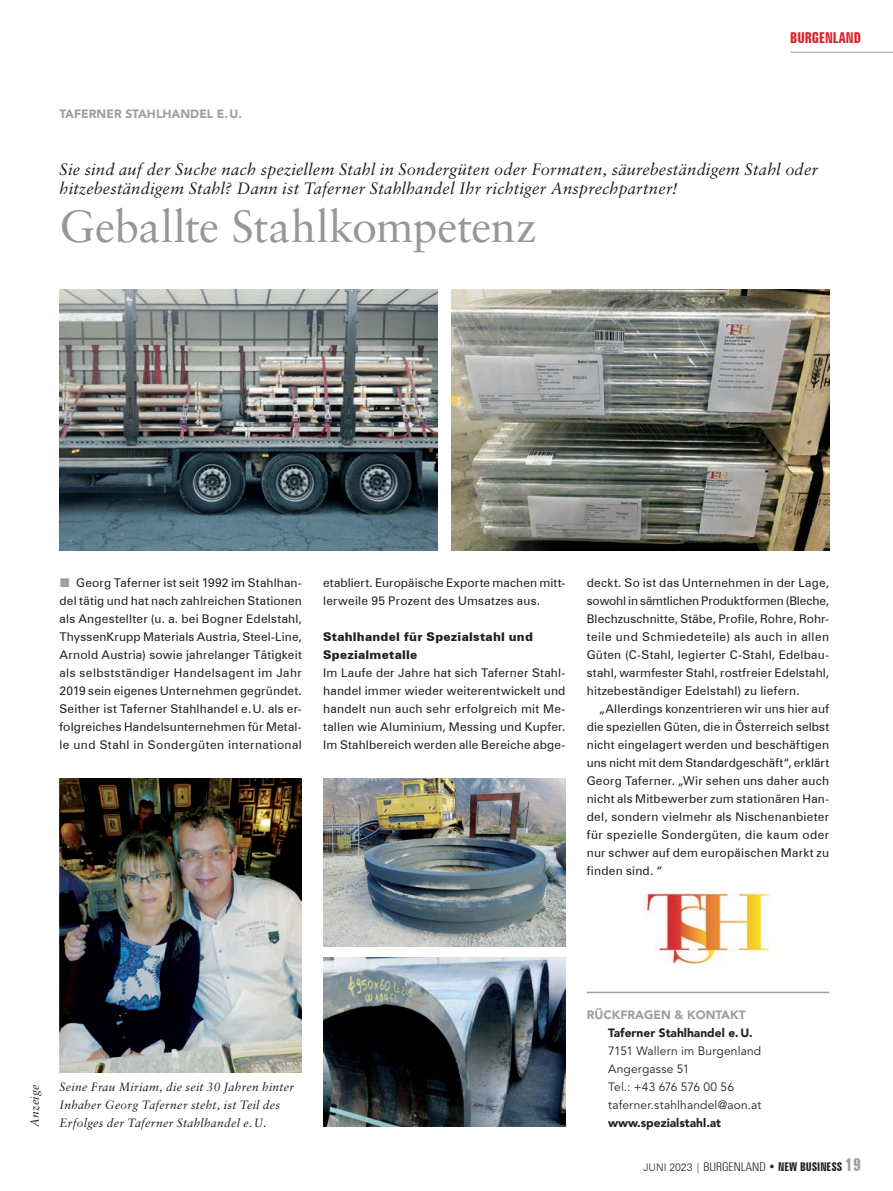
<style>
.page{position:relative;width:893px;height:1191px;background:#fff}
.page>*{position:absolute;margin:0;border:0;box-sizing:border-box;transform-origin:0 0}
.t1{font:45px "Sabon LT Std";letter-spacing:-.01em;color:#95979a}
.t2{font:italic 16.5px/19.5px "Sabon LT Std";letter-spacing:.01em;color:#231f20}
.t3{font:700 extra-condensed 15px "Zurich BT";color:#da2128}
.t4{font:12px/18px "Zurich BT";letter-spacing:.015em;color:#231f20;text-align:justify}
.t5{font:italic 12px/18px "Sabon LT Std";letter-spacing:.025em;color:#231f20}
.t6{font:12px/18px "Avenir LT Std";letter-spacing:.015em;color:#231f20}
.t7{font:900 12px/18px "Zurich BT";letter-spacing:.015em;color:#231f20}
.t8{font:900 12px "Avenir LT Std";color:#231f20}
.t9{font:900 12px "Avenir LT Std";color:#9d9fa2}
.t10{font:700 extra-condensed 12px "Zurich BT";color:#231f20}
.s1{font-weight:300;font-stretch:normal;font-size:10.5px}
.s2{font-weight:300;font-stretch:condensed}
.s3{font-size:18px;color:#9d9fa2}
</style>
<div class="page">
<hr style="left:790px;top:52px;width:103px;height:1px;background:#9d9fa2">
<img style="left:60px;top:290px;width:377px;height:260px">
<img style="left:60px;top:778px;width:242px;height:294px">
<img style="left:323px;top:778px;width:243px;height:168px">
<img style="left:323px;top:958px;width:243px;height:168px">
<img style="left:452px;top:290px;width:377px;height:260px">
<hr style="left:587px;top:991px;width:242px;height:2px;background:#9d9fa2">
<img style="left:643px;top:893px;width:127px;height:71px">
<p class="t9" style="left:60px;top:107px;width:184px">TAFERNER STAHLHANDEL E. U.</p>
<p class="t3" style="left:790px;top:29px;width:72px">BURGENLAND</p>
<h2 class="t2" style="left:60px;top:159px;width:760px">Sie sind auf der Suche nach speziellem Stahl in Sondergüten oder Formaten, säurebeständigem Stahl oder hitzebeständigem Stahl? Dann ist Taferner Stahlhandel Ihr richtiger Ansprechpartner!</h2>
<h1 class="t1" style="left:60px;top:200px;width:478px">Geballte Stahlkompetenz</h1>
<p class="t4" style="left:60px;top:573px;width:244px;text-indent:17px">Georg Taferner ist seit 1992 im Stahlhan&shy;del tätig und hat nach zahlreichen Stationen als Angestellter (u. a. bei Bogner Edelstahl, ThyssenKrupp Materials Austria, Steel-Line, Arnold Austria) sowie jahrelanger Tätigkeit als selbstständiger Handelsagent im Jahr 2019 sein eigenes Unternehmen gegründet.<br>Seither ist Taferner Stahlhandel e. U. als er&shy;folgreiches Handelsunternehmen für Metal&shy;le und Stahl in Sondergüten international</p>
<p class="t4" style="left:323px;top:573px;width:244px">etabliert. Europäische Exporte machen mitt&shy;lerweile 95 Prozent des Umsatzes aus.</p>
<p class="t7" style="left:323px;top:627px;width:211px">Stahlhandel für Spezialstahl und<br>Spezialmetalle</p>
<p class="t4" style="left:323px;top:663px;width:244px">Im Laufe der Jahre hat sich Taferner Stahl&shy;handel immer wieder weiterentwickelt und handelt nun auch sehr erfolgreich mit Me&shy;tallen wie Aluminium, Messing und Kupfer.<br>Im Stahlbereich werden alle Bereiche abge-</p>
<p class="t4" style="left:587px;top:573px;width:244px">deckt. So ist das Unternehmen in der Lage, sowohl in sämtlichen Produktformen (Bleche, Blechzuschnitte, Stäbe, Profile, Rohre, Rohr&shy;teile und Schmiedeteile) als auch in allen Güten (C-Stahl, legierter C-Stahl, Edelbau&shy;stahl, warmfester Stahl, rostfreier Edelstahl, hitzebeständiger Edelstahl) zu liefern.</p>
<p class="t4" style="left:587px;top:699px;width:244px;text-indent:13px">„Allerdings konzentrieren wir uns hier auf die speziellen Güten, die in Österreich selbst nicht eingelagert werden und beschäftigen uns nicht mit dem Standardgeschäft“, erklärt Georg Taferner. „Wir sehen uns daher auch nicht als Mitbewerber zum stationären Han&shy;del, sondern vielmehr als Nischenanbieter für spezielle Sondergüten, die kaum oder nur schwer auf dem europäischen Markt zu finden sind. “</p>
<p class="t5" style="left:26px;top:1126px;width:44px;rotate:-90deg">Anzeige</p>
<p class="t5" style="left:60px;top:1077px;width:236px">Seine Frau Miriam, die seit 30 Jahren hinter<br>Inhaber Georg Taferner steht, ist Teil des<br>Erfolges der Taferner Stahlhandel e. U.</p>
<p class="t9" style="left:587px;top:1007px;width:160px">RÜCKFRAGEN &amp; KONTAKT</p>
<p class="t8" style="left:608px;top:1025px;width:146px">Taferner Stahlhandel e. U.</p>
<p class="t6" style="left:608px;top:1042px;width:155px">7151 Wallern im Burgenland<br>Angergasse 51<br>Tel.: +43 676 576 00 56 taferner.stahlhandel@aon.at</p>
<p class="t8" style="left:608px;top:1115px;width:115px">www.spezialstahl.at</p>
<p class="t10" style="left:643px;top:1159px;width:219px"><span class="s1">JUNI 2023 |</span> <span class="s2">BURGENLAND</span> • NEW BUSINESS <span class="s3">19</span></p>
</div>
